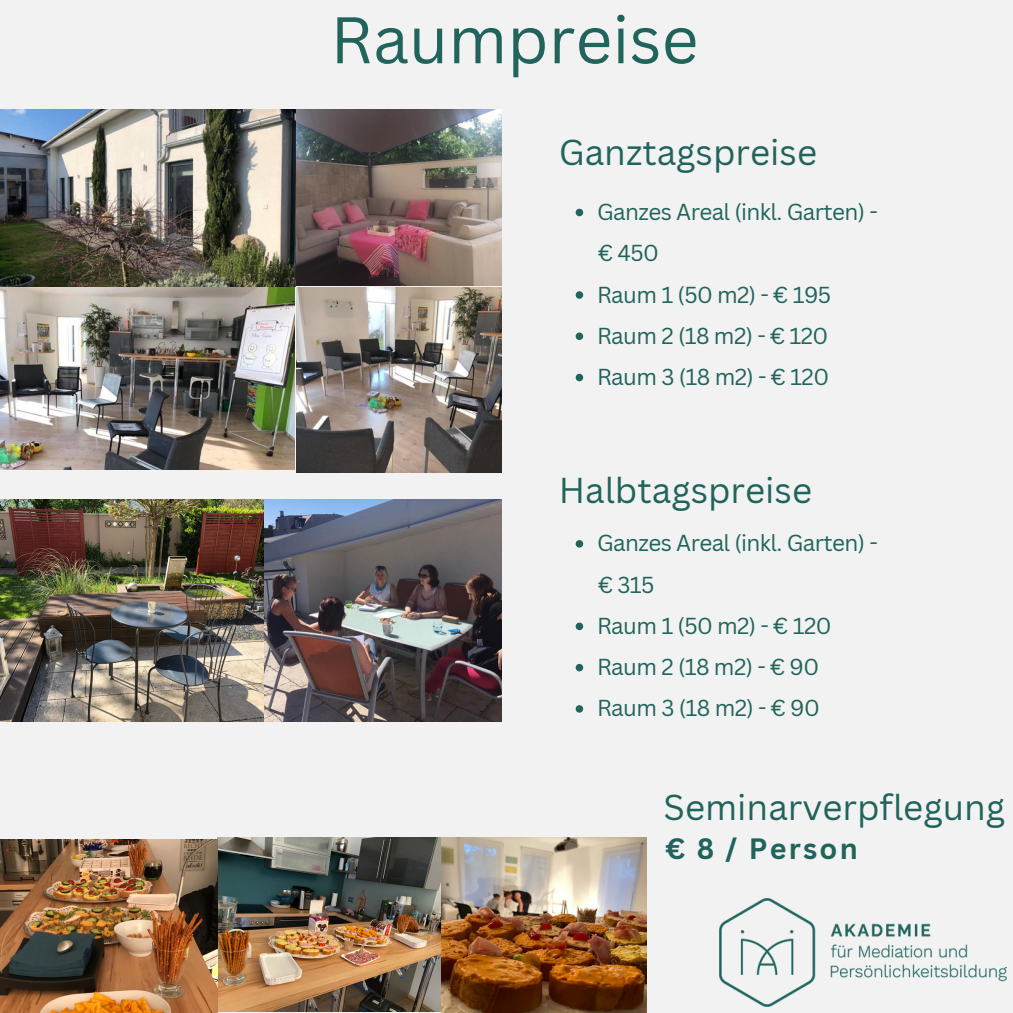
<style>
.page{position:relative;width:1013px;height:1013px;background:#fff}
.page>*{position:absolute;margin:0;border:0;box-sizing:border-box;transform-origin:0 0}
.t1{font:64.25px "Canva Sans";color:#21645b}
.t2{font:35px "Canva Sans";color:#21645b}
.t3{font:700 28.62px "Canva Sans";letter-spacing:.08em;color:#21645b}
.t4{font:22.5px "Canva Sans";letter-spacing:-.025em;color:#21645b}
</style>
<div class="page">
<div style="left:0;top:0;width:1012px;height:1012px;background:#f2f2f3"></div>
<img style="left:0;top:110px;width:295px;height:359px">
<img style="left:0;top:499px;width:501px;height:223px">
<img style="left:296px;top:110px;width:206px;height:363px">
<img style="left:0;top:838px;width:647px;height:174px">
<img style="left:720px;top:899px;width:286px;height:107px">
<svg style="left:575px;top:209px;width:8px;height:7px"></svg>
<svg style="left:575px;top:291px;width:8px;height:8px"></svg>
<svg style="left:575px;top:332px;width:8px;height:8px"></svg>
<svg style="left:575px;top:374px;width:8px;height:7px"></svg>
<svg style="left:575px;top:540px;width:8px;height:7px"></svg>
<svg style="left:575px;top:622px;width:8px;height:8px"></svg>
<svg style="left:575px;top:664px;width:8px;height:7px"></svg>
<svg style="left:575px;top:705px;width:8px;height:7px"></svg>
<p class="t1" style="left:330px;top:-5px;width:369px">Raumpreise</p>
<p class="t2" style="left:559px;top:128px;width:260px">Ganztagspreise</p>
<p class="t4" style="left:597px;top:196px;width:282px">Ganzes Areal (inkl. Garten) -</p>
<p class="t4" style="left:598px;top:237px;width:62px">€ 450</p>
<p class="t4" style="left:597px;top:278px;width:235px">Raum 1 (50 m2) - € 195</p>
<p class="t4" style="left:597px;top:320px;width:233px">Raum 2 (18 m2) - € 120</p>
<p class="t4" style="left:597px;top:361px;width:233px">Raum 3 (18 m2) - € 120</p>
<p class="t2" style="left:559px;top:466px;width:255px">Halbtagspreise</p>
<p class="t4" style="left:597px;top:527px;width:282px">Ganzes Areal (inkl. Garten) -</p>
<p class="t4" style="left:598px;top:568px;width:58px">€ 315</p>
<p class="t4" style="left:597px;top:610px;width:236px">Raum 1 (50 m2) - € 120</p>
<p class="t4" style="left:597px;top:651px;width:224px">Raum 2 (18 m2) - € 90</p>
<p class="t4" style="left:597px;top:692px;width:224px">Raum 3 (18 m2) - € 90</p>
<p class="t2" style="left:663px;top:783px;width:343px">Seminarverpflegung</p>
<p class="t3" style="left:665px;top:828px;width:194px">€ 8 / Person</p>
</div>
